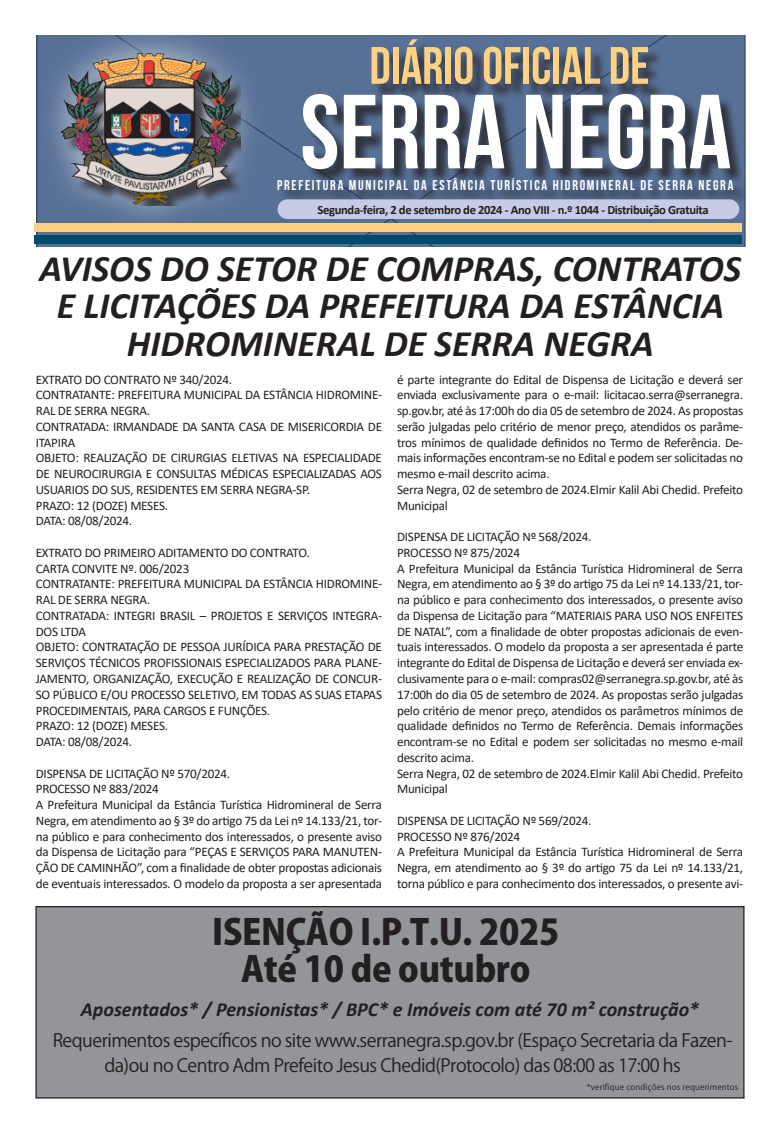
<style>
.page{position:relative;width:780px;height:1134px;background:#fff}
.page>*{position:absolute;margin:0;border:0;box-sizing:border-box;transform-origin:0 0}
.t1{font:105px "Bebas Neue";color:#fff}
.t2{font:52.5px "Bebas Neue";color:#fed282}
.texto{font:italic 700 37.5px/37.5px "Calibri";color:#231f20;text-align:center}
.prefeitura{font:800 35px "Koz Go Pro";letter-spacing:-.01em;color:#231f20}
.texto-2{font:italic 700 20px "Calibri";color:#231f20}
.texto-3{font:18.12px/25px "Koz Go Pr 6 N";letter-spacing:-.03em;color:#231f20;text-align:center}
.t3{font:14.12px "Bebas Neue";letter-spacing:.12em;color:#fff}
.texto-4{font:13.12px/15.8px "Calibri";letter-spacing:-.02em;color:#231f20}
.t4{font:700 12.62px "Calibri";letter-spacing:-.03em;color:#231f20}
.texto-5{font:8.12px "Koz Go Pr 6 N";letter-spacing:.02em;color:#231f20}
</style>
<div class="page">
<div style="left:37px;top:35px;width:708px;height:212px;background:#577096"></div>
<div style="left:31px;top:21px;width:237px;height:214px;background:#fff;opacity:.75"></div>
<img style="left:60px;top:53px;width:180px;height:153px">
<div style="left:34px;top:236px;width:707px;height:8px;background:#004b6c"></div>
<div style="left:34px;top:223px;width:707px;height:8px;background:#fed282"></div>
<div style="left:374px;top:41px;width:289px;height:59px;background:#231f20;opacity:.75"></div>
<div style="left:305px;top:96px;width:440px;height:89px;background:#231f20;opacity:.75"></div>
<div style="left:280px;top:180px;width:468px;height:25px;background:#231f20;opacity:.75"></div>
<div style="left:277px;top:199px;width:462px;height:20px;background:#c7cbe6;border-radius:10px"></div>
<div style="left:36px;top:907px;width:707px;height:191px;background:#939598"></div>
<div style="left:35px;top:906px;width:709px;height:192px;border:1px solid #231f20"></div>
<p class="t2" style="left:369px;top:37px;width:281px">DIÁRIO OFICIAL DE</p>
<p class="t1" style="left:300px;top:74px;width:432px">SERRA NEGRA</p>
<p class="t3" style="left:277px;top:177px;width:457px">PREFEITURA MUNICIPAL DA ESTÂNCIA TURÍSTICA HIDROMINERAL DE SERRA NEGRA</p>
<p class="t4" style="left:317px;top:201px;width:392px">Segunda-feira, 2 de setembro de 2024 - Ano VIII - n.º 1044 - Distribuição Gratuita</p>
<p class="texto" style="left:39px;top:248px;width:703px">AVISOS DO SETOR DE COMPRAS, CONTRATOS<br>E LICITAÇÕES DA PREFEITURA DA ESTÂNCIA<br>HIDROMINERAL DE SERRA NEGRA</p>
<p class="texto-4" style="left:36px;top:371px;width:198px">EXTRATO DO CONTRATO Nº 340/2024.</p>
<p class="texto-4" style="left:36px;top:387px;width:348px">CONTRATANTE: PREFEITURA MUNICIPAL DA ESTÂNCIA HIDROMINE-<br>RAL DE SERRA NEGRA.</p>
<p class="texto-4" style="left:36px;top:418px;width:348px">CONTRATADA: IRMANDADE DA SANTA CASA DE MISERICORDIA DE<br>ITAPIRA</p>
<p class="texto-4" style="left:36px;top:450px;width:347px;text-align:justify">OBJETO: REALIZAÇÃO DE CIRURGIAS ELETIVAS NA ESPECIALIDADE DE NEUROCIRURGIA E CONSULTAS MÉDICAS ESPECIALIZADAS AOS USUARIOS DO SUS, RESIDENTES EM SERRA NEGRA-SP.</p>
<p class="texto-4" style="left:36px;top:497px;width:134px">PRAZO: 12 (DOZE) MESES.</p>
<p class="texto-4" style="left:36px;top:513px;width:98px">DATA: 08/08/2024.</p>
<p class="texto-4" style="left:36px;top:544px;width:275px">EXTRATO DO PRIMEIRO ADITAMENTO DO CONTRATO.</p>
<p class="texto-4" style="left:36px;top:560px;width:155px">CARTA CONVITE Nº. 006/2023</p>
<p class="texto-4" style="left:36px;top:576px;width:348px">CONTRATANTE: PREFEITURA MUNICIPAL DA ESTÂNCIA HIDROMINE-<br>RAL DE SERRA NEGRA.</p>
<p class="texto-4" style="left:36px;top:607px;width:348px">CONTRATADA: INTEGRI BRASIL – PROJETOS E SERVIÇOS INTEGRA-<br>DOS LTDA</p>
<p class="texto-4" style="left:36px;top:639px;width:348px;text-align:justify">OBJETO: CONTRATAÇÃO DE PESSOA JURÍDICA PARA PRESTAÇÃO DE SERVIÇOS TÉCNICOS PROFISSIONAIS ESPECIALIZADOS PARA PLANE-JAMENTO, ORGANIZAÇÃO, EXECUÇÃO E REALIZAÇÃO DE CONCUR-SO PÚBLICO E/OU PROCESSO SELETIVO, EM TODAS AS SUAS ETAPAS PROCEDIMENTAIS, PARA CARGOS E FUNÇÕES.</p>
<p class="texto-4" style="left:36px;top:718px;width:134px">PRAZO: 12 (DOZE) MESES.</p>
<p class="texto-4" style="left:36px;top:733px;width:98px">DATA: 08/08/2024.</p>
<p class="texto-4" style="left:36px;top:765px;width:196px">DISPENSA DE LICITAÇÃO Nº 570/2024.</p>
<p class="texto-4" style="left:36px;top:781px;width:125px">PROCESSO Nº 883/2024</p>
<p class="texto-4" style="left:36px;top:796px;width:348px;text-align:justify">A Prefeitura Municipal da Estância Turística Hidromineral de Serra Negra, em atendimento ao § 3º do artigo 75 da Lei nº 14.133/21, tor&shy;na público e para conhecimento dos interessados, o presente aviso da Dispensa de Licitação para “PEÇAS E SERVIÇOS PARA MANUTEN-ÇÃO DE CAMINHÃO”, com a finalidade de obter propostas adicionais de eventuais interessados. O modelo da proposta a ser apresentada</p>
<p class="texto-4" style="left:397px;top:371px;width:348px;text-align:justify">é parte integrante do Edital de Dispensa de Licitação e deverá ser enviada exclusivamente para o e-mail: licitacao.serra@serranegra. sp.gov.br, até às 17:00h do dia 05 de setembro de 2024. As propostas serão julgadas pelo critério de menor preço, atendidos os parâme&shy;tros mínimos de qualidade definidos no Termo de Referência. De&shy;mais informações encontram-se no Edital e podem ser solicitadas no mesmo e-mail descrito acima.</p>
<p class="texto-4" style="left:397px;top:481px;width:347px">Serra Negra, 02 de setembro de 2024.Elmir Kalil Abi Chedid. Prefeito<br>Municipal</p>
<p class="texto-4" style="left:397px;top:529px;width:196px">DISPENSA DE LICITAÇÃO Nº 568/2024.</p>
<p class="texto-4" style="left:397px;top:544px;width:125px">PROCESSO Nº 875/2024</p>
<p class="texto-4" style="left:397px;top:560px;width:348px;text-align:justify">A Prefeitura Municipal da Estância Turística Hidromineral de Serra Negra, em atendimento ao § 3º do artigo 75 da Lei nº 14.133/21, tor&shy;na público e para conhecimento dos interessados, o presente aviso da Dispensa de Licitação para “MATERIAIS PARA USO NOS ENFEITES DE NATAL”, com a finalidade de obter propostas adicionais de even&shy;tuais interessados. O modelo da proposta a ser apresentada é parte integrante do Edital de Dispensa de Licitação e deverá ser enviada ex&shy;clusivamente para o e-mail: compras02@serranegra.sp.gov.br, até às 17:00h do dia 05 de setembro de 2024. As propostas serão julgadas pelo critério de menor preço, atendidos os parâmetros mínimos de qualidade definidos no Termo de Referência. Demais informações encontram-se no Edital e podem ser solicitadas no mesmo e-mail descrito acima.</p>
<p class="texto-4" style="left:397px;top:765px;width:347px">Serra Negra, 02 de setembro de 2024.Elmir Kalil Abi Chedid. Prefeito<br>Municipal</p>
<p class="texto-4" style="left:397px;top:812px;width:196px">DISPENSA DE LICITAÇÃO Nº 569/2024.</p>
<p class="texto-4" style="left:397px;top:828px;width:125px">PROCESSO Nº 876/2024</p>
<p class="texto-4" style="left:397px;top:844px;width:348px;text-align:justify">A Prefeitura Municipal da Estância Turística Hidromineral de Serra Negra, em atendimento ao § 3º do artigo 75 da Lei nº 14.133/21, torna público e para conhecimento dos interessados, o presente avi-</p>
<p class="prefeitura" style="left:212px;top:909px;width:348px">ISENÇÃO I.P.T.U. 2025</p>
<p class="prefeitura" style="left:241px;top:947px;width:291px">Até 10 de outubro</p>
<p class="texto-2" style="left:81px;top:995px;width:620px">Aposentados* / Pensionistas* / BPC* e Imóveis com até 70 m² construção*</p>
<p class="texto-3" style="left:53px;top:1028px;width:681px">Requerimentos específicos no site www.serranegra.sp.gov.br (Espaço Secretaria da Fazen&shy;da)ou no Centro Adm Prefeito Jesus Chedid(Protocolo) das 08:00 as 17:00 hs</p>
<p class="texto-5" style="left:587px;top:1082px;width:153px">*verifique condições nos requerimentos</p>
</div>
